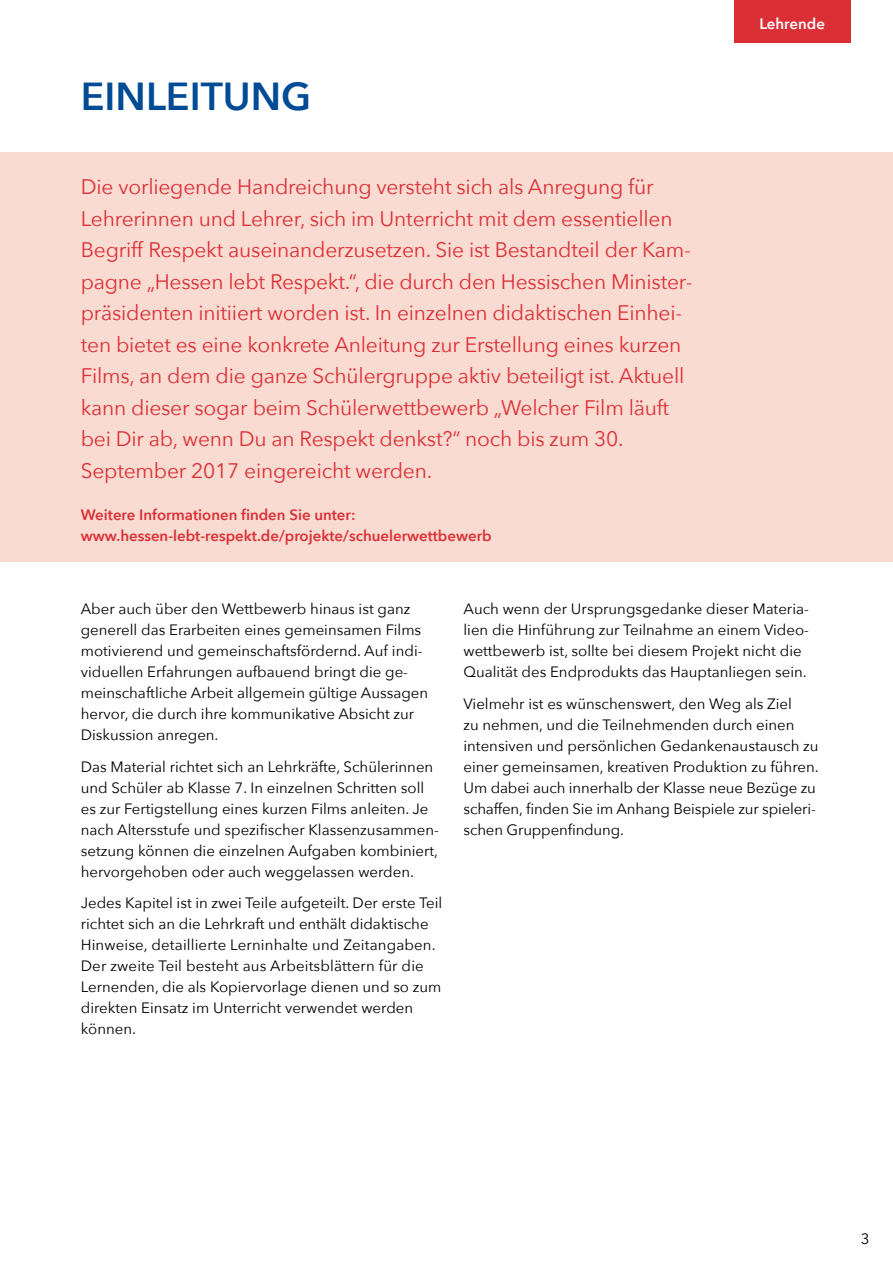
<style>
.page{position:relative;width:893px;height:1263px;background:#fff}
.page>*{position:absolute;margin:0;border:0;box-sizing:border-box;transform-origin:0 0}
.t1{font:600 39px "Avenir Next";color:#004b95}
.t2{font:21px/31.5px "Avenir Next";letter-spacing:-.01em;color:#db2f36}
.t3{font:15px/21px "Avenir Next";color:#000}
.t4{font:600 15px/21px "Avenir Next";color:#db2f36}
.t5{font:600 15px "Avenir Next";color:#fff}
</style>
<div class="page">
<div style="left:734px;top:0;width:116px;height:43px;background:#db2f36"></div>
<div style="left:0;top:152px;width:893px;height:410px;background:#f9dbd1"></div>
<h1 class="t1" style="left:81px;top:63px;width:232px">Ei nleitung</h1>
<p class="t2" style="left:81px;top:170px;width:613px">Die vorliegende Handreichung versteht sich als Anregung für Lehrerinnen und Lehrer, sich im Unterricht mit dem essentiellen Begriff Respekt auseinanderzusetzen. Sie ist Bestandteil der Kam&shy;pagne „Hessen lebt Respekt.“, die durch den Hessischen Minister&shy;präsidenten initiiert worden ist. In einzelnen didaktischen Einhei&shy;ten bietet es eine konkrete Anleitung zur Erstellung eines kurzen Films, an dem die ganze Schülergruppe aktiv beteiligt ist. Aktuell kann dieser sogar beim Schülerwettbewerb „Welcher Film läuft bei Dir ab, wenn Du an Respekt denkst?“ noch bis zum 30.<br>September 2017 eingereicht werden.</p>
<p class="t4" style="left:81px;top:503px;width:412px">Weitere Informationen finden Sie unter: www.hessen-lebt-respekt.de/projekte/schuelerwettbewerb</p>
<p class="t5" style="left:759px;top:11px;width:67px">Lehrende</p>
<p class="t3" style="left:81px;top:598px;width:349px">Aber auch über den Wettbewerb hinaus ist ganz generell das Erarbeiten eines gemeinsamen Films motivierend und gemeinschaftsfördernd. Auf indi&shy;viduellen Erfahrungen aufbauend bringt die ge&shy;meinschaftliche Arbeit allgemein gültige Aussagen hervor, die durch ihre kommunikative Absicht zur Diskussion anregen.</p>
<p class="t3" style="left:81px;top:755px;width:360px">Das Material richtet sich an Lehrkräfte, Schülerinnen und Schüler ab Klasse 7. In einzelnen Schritten soll es zur Fertigstellung eines kurzen Films anleiten. Je nach Altersstufe und spezifischer Klassenzusammen&shy;setzung können die einzelnen Aufgaben kombiniert, hervorgehoben oder auch weggelassen werden.</p>
<p class="t3" style="left:81px;top:892px;width:363px">Jedes Kapitel ist in zwei Teile aufgeteilt. Der erste Teil richtet sich an die Lehrkraft und enthält didaktische Hinweise, detaillierte Lerninhalte und Zeitangaben.<br>Der zweite Teil besteht aus Arbeitsblättern für die Lernenden, die als Kopiervorlage dienen und so zum direkten Einsatz im Unterricht verwendet werden können.</p>
<p class="t3" style="left:463px;top:598px;width:347px">Auch wenn der Ursprungsgedanke dieser Materia&shy;lien die Hinführung zur Teilnahme an einem Video&shy;wettbewerb ist, sollte bei diesem Projekt nicht die Qualität des Endprodukts das Hauptanliegen sein.</p>
<p class="t3" style="left:463px;top:692px;width:357px">Vielmehr ist es wünschenswert, den Weg als Ziel<br>zu nehmen, und die Teilnehmenden durch einen intensiven und persönlichen Gedankenaustausch zu einer gemeinsamen, kreativen Produktion zu führen.<br>Um dabei auch innerhalb der Klasse neue Bezüge zu schaffen, finden Sie im Anhang Beispiele zur spieleri&shy;schen Gruppenfindung.</p>
<p class="t3" style="left:861px;top:1228px;width:10px">3</p>
</div>
